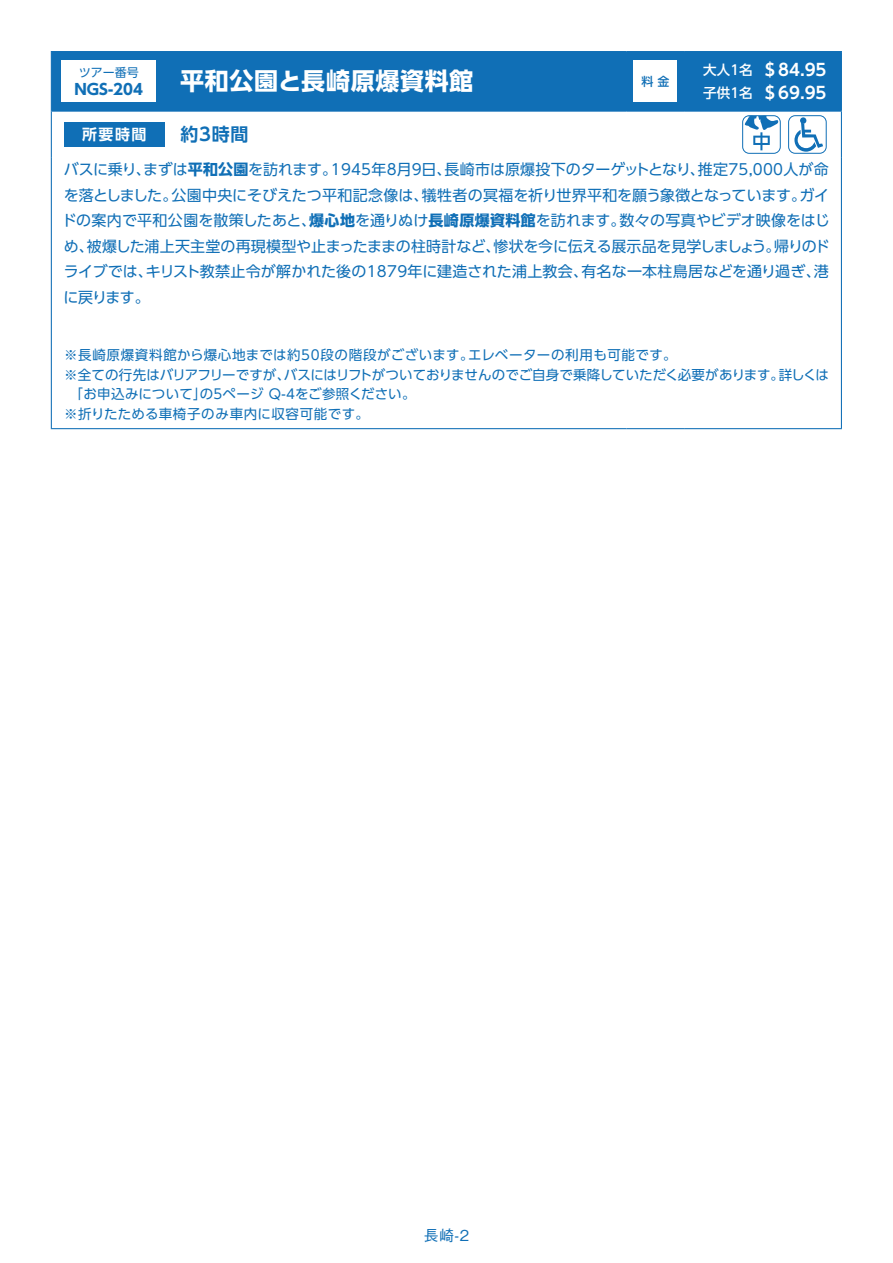
<style>
.page{position:relative;width:893px;height:1263px;background:#fff}
.page>*{position:absolute;margin:0;border:0;box-sizing:border-box;transform-origin:0 0}
.t1{font:700 24px "UD Shin Go Pro";letter-spacing:.03em;color:#fff}
.t2{font:700 18px "UD Shin Go Pro De";color:#106fb6}
.t3{font:700 16.5px "UD Shin Go Pro De";color:#fff}
.t4{font:15px "UD Shin Go Pro";color:#106fb6}
.t5{font:15px "UD Shin Go Pro";letter-spacing:.02em;color:#106fb6}
.t6{font:15px/25.5px "UD Shin Go Pro";letter-spacing:-.035em;color:#106fb6}
.t7{font:15px "UD Shin Go Pro";letter-spacing:-.07em;color:#106fb6}
.t8{font:700 15px "UD Shin Go Pro";color:#106fb6}
.t9{font:500 15px "Gothic BBB Pro";color:#106fb6}
.t10{font:700 15px "UD Shin Go Pro De";color:#fff}
.t11{font:13.5px/19.5px "UD Shin Go Pro";letter-spacing:.015em;color:#106fb6}
.t12{font:13.5px "UD Shin Go Pro";letter-spacing:-.005em;color:#106fb6}
.t13{font:13.5px "UD Shin Go Pro";letter-spacing:.05em;color:#106fb6}
.t14{font:13.5px "UD Shin Go Pro";letter-spacing:.035em;color:#106fb6}
.t15{font:500 13.5px "UD Shin Go Pro";color:#fff}
.t16{font:12px "UD Shin Go Pro";color:#106fb6}
.t17{font:500 12px "UD Shin Go Pro";color:#106fb6}
.s1{font-weight:700}
</style>
<div class="page">
<div style="left:52px;top:52px;width:789px;height:59px;background:#106fb6"></div>
<hr style="left:51px;top:51px;width:576px;height:1px;background:#106fb6">
<hr style="left:51px;top:52px;width:1px;height:59px;background:#106fb6">
<hr style="left:627px;top:51px;width:57px;height:1px;background:#106fb6">
<hr style="left:626px;top:52px;width:1px;height:59px;background:#106fb6">
<hr style="left:684px;top:51px;width:158px;height:1px;background:#106fb6">
<hr style="left:684px;top:52px;width:1px;height:59px;background:#106fb6">
<hr style="left:841px;top:52px;width:1px;height:59px;background:#106fb6">
<hr style="left:51px;top:111px;width:576px;height:1px;background:#106fb6">
<hr style="left:51px;top:112px;width:1px;height:46px;background:#106fb6">
<hr style="left:627px;top:111px;width:57px;height:1px;background:#106fb6">
<hr style="left:684px;top:111px;width:158px;height:1px;background:#106fb6">
<hr style="left:841px;top:112px;width:1px;height:46px;background:#106fb6">
<hr style="left:51px;top:158px;width:1px;height:270px;background:#106fb6">
<hr style="left:841px;top:158px;width:1px;height:270px;background:#106fb6">
<hr style="left:51px;top:428px;width:576px;height:1px;background:#106fb6">
<hr style="left:627px;top:428px;width:57px;height:1px;background:#106fb6">
<hr style="left:684px;top:428px;width:158px;height:1px;background:#106fb6">
<div style="left:61px;top:60px;width:95px;height:42px;background:#fff"></div>
<div style="left:634px;top:60px;width:43px;height:42px;background:#fff"></div>
<div style="left:64px;top:122px;width:100px;height:25px;background:#106fb6"></div>
<div style="left:742px;top:115px;width:39px;height:39px;border:1px solid #106fb6;border-radius:7px"></div>
<svg style="left:744px;top:116px;width:35px;height:34px"></svg>
<div style="left:788px;top:115px;width:38px;height:39px;border:1px solid #106fb6;border-radius:7px"></div>
<div style="left:800px;top:117px;width:6px;height:7px;background:#106fb6;border-radius:50%"></div>
<svg style="left:794px;top:123px;width:29px;height:29px"></svg>
<p class="t16" style="left:79px;top:63px;width:62px">ツアー番号</p>
<p class="t3" style="left:762px;top:57px;width:66px">＄84.95</p>
<p class="t15" style="left:703px;top:59px;width:51px">大人1名</p>
<h1 class="t1" style="left:180px;top:62px;width:295px">平和公園と長崎原爆資料館</h1>
<p class="t17" style="left:641px;top:72px;width:29px">料金</p>
<p class="t8" style="left:75px;top:77px;width:70px">NGS-204</p>
<p class="t3" style="left:762px;top:79px;width:66px">＄69.95</p>
<p class="t15" style="left:703px;top:82px;width:51px">子供1名</p>
<p class="t10" style="left:82px;top:122px;width:66px">所要時間</p>
<p class="t2" style="left:180px;top:120px;width:70px">約3時間</p>
<p class="t4" style="left:64px;top:157px;width:275px">バスに乗りまずは<span class="s1">平和公園</span>を訪れます。</p>
<p class="t4" style="left:445px;top:157px;width:262px">長崎市は原爆投下のターゲットとなり、</p>
<p class="t4" style="left:698px;top:157px;width:132px">推定75,000人が命</p>
<p class="t4" style="left:331px;top:157px;width:122px">1945年8月9日、</p>
<p class="t4" style="left:136px;top:157px;width:16px">、</p>
<p class="t4" style="left:171px;top:183px;width:259px">公園中央にそびえたつ平和記念像は、</p>
<p class="t4" style="left:800px;top:183px;width:31px">ガイ</p>
<p class="t4" style="left:422px;top:183px;width:386px">犠牲者の冥福を祈り世界平和を願う象徴となっています。</p>
<p class="t7" style="left:64px;top:183px;width:115px">を落としました。</p>
<p class="t4" style="left:620px;top:208px;width:212px">数々の写真やビデオ映像をはじ</p>
<p class="t4" style="left:309px;top:208px;width:318px"><span class="s1">爆心地</span>を通りぬけ<span class="s1">長崎原爆資料館</span>を訪れます。</p>
<p class="t4" style="left:62px;top:208px;width:256px">ドの案内で平和公園を散策したあと、</p>
<p class="t4" style="left:87px;top:234px;width:415px">被爆した浦上天主堂の再現模型や止まったままの柱時計など、</p>
<p class="t4" style="left:493px;top:234px;width:288px">惨状を今に伝える展示品を見学しましょう。</p>
<p class="t4" style="left:774px;top:234px;width:57px">帰りのド</p>
<p class="t4" style="left:64px;top:234px;width:31px">め、</p>
<p class="t6" style="left:64px;top:258px;width:91px">ライブでは、に戻ります。</p>
<p class="t5" style="left:146px;top:259px;width:444px">キリスト教禁止令が解かれた後の1879年に建造された浦上教会、</p>
<p class="t4" style="left:581px;top:259px;width:249px">有名な一本柱鳥居などを通り過ぎ港、</p>
<p class="t13" style="left:64px;top:344px;width:411px">※長崎原爆資料館から爆心地までは約50段の階段がございます。</p>
<p class="t14" style="left:468px;top:344px;width:210px">エレベーターの利用も可能です。</p>
<p class="t11" style="left:223px;top:364px;width:194px;text-indent:-158px">※全ての行先はバリアフリーですが、<br>ページ Q-4をご参照ください。</p>
<p class="t12" style="left:284px;top:363px;width:502px">バスにはリフトがついておりませんのでご自身で乗降していただく必要があります。</p>
<p class="t11" style="left:779px;top:364px;width:52px">詳しくは</p>
<p class="t11" style="left:64px;top:384px;width:307px;text-indent:6px">「お申込みについての」<br>※折りたためる車椅子のみ車内に収容可能です。</p>
<p class="t11" style="left:211px;top:384px;width:15px">５</p>
<p class="t9" style="left:424px;top:1223px;width:47px">長崎-2</p>
</div>
